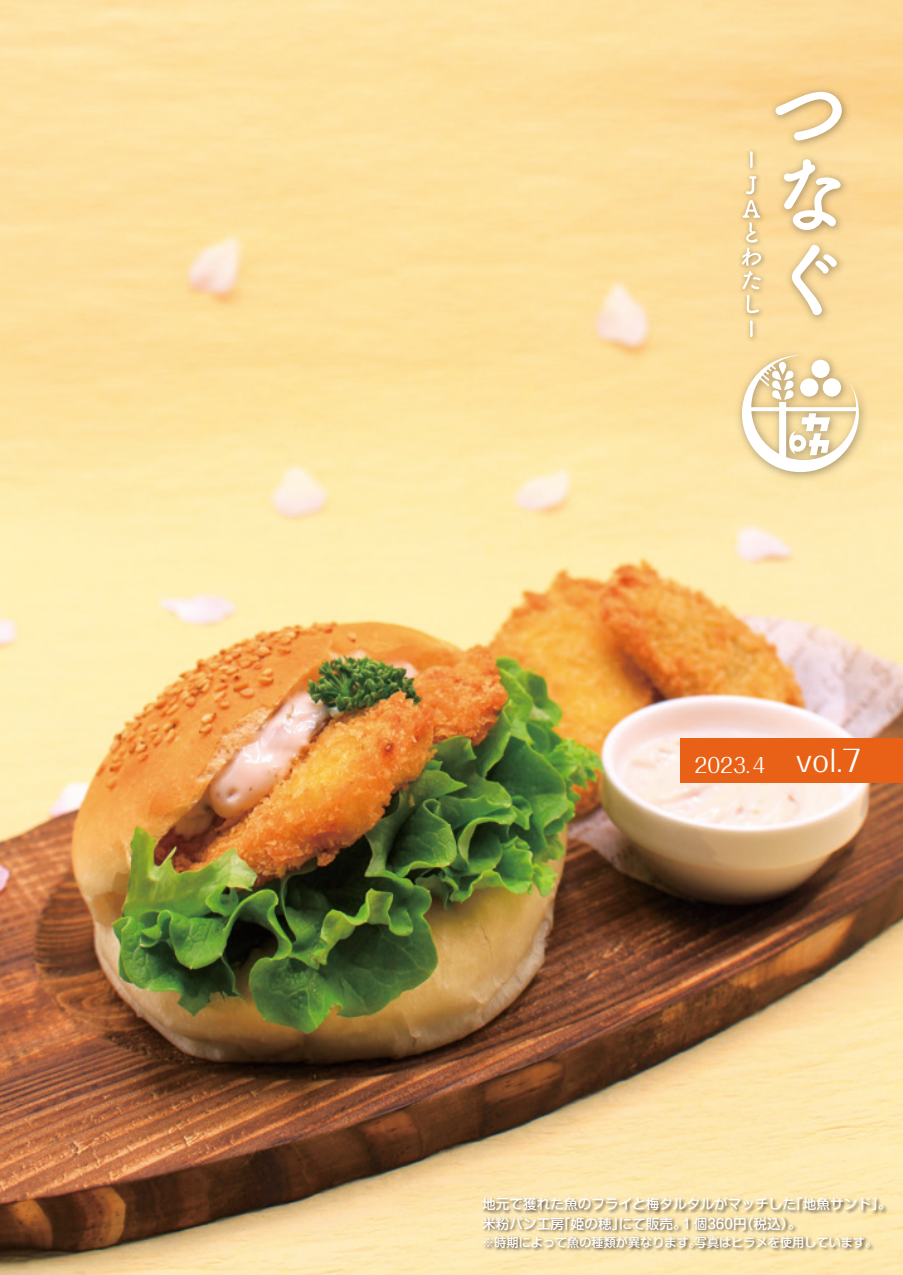
<style>
.page{position:relative;width:903px;height:1275px;background:#fff}
.page>*{position:absolute;margin:0;border:0;box-sizing:border-box;transform-origin:0 0}
.t1{font:29.75px "Folk Pro";color:#fff}
.t2{font:20.47px "Folk Pro";color:#fff}
.t3{font:500 13.65px/19.2px "Shin M Go Pro";color:#fff}
.t4{font:500 12.08px "Shin M Go Pro";color:#fff}
</style>
<div class="page">
<img style="left:0;top:0;width:903px;height:1275px">
<img style="left:479px;top:1194px;width:412px;height:61px">
<div style="left:680px;top:738px;width:223px;height:45px;background:#e86116"></div>
<img style="left:731px;top:345px;width:141px;height:141px">
<svg style="left:742px;top:355px;width:117px;height:117px"></svg>
<img style="left:765px;top:81px;width:91px;height:248px">
<svg style="left:775px;top:92px;width:67px;height:49px"></svg>
<svg style="left:784px;top:159px;width:56px;height:71px"></svg>
<svg style="left:792px;top:245px;width:45px;height:70px"></svg>
<img style="left:735px;top:145px;width:35px;height:201px">
<svg style="left:750px;top:151px;width:3px;height:17px"></svg>
<svg style="left:746px;top:176px;width:10px;height:18px"></svg>
<svg style="left:742px;top:200px;width:19px;height:89px"></svg>
<svg style="left:747px;top:295px;width:12px;height:18px"></svg>
<svg style="left:750px;top:320px;width:3px;height:17px"></svg>
<h2 class="t2" style="left:694px;top:747px;width:72px">2023.4</h2>
<h1 class="t1" style="left:796px;top:736px;width:67px">vol.7</h1>
<p class="t3" style="left:619px;top:1193px;width:184px;text-indent:-136px">地元で獲れた魚のフライと梅タルタルがマッチしたにて販売１。個360 （円税込。(</p>
<p class="t3" style="left:789px;top:1193px;width:104px">「地魚サンド。「</p>
<p class="t3" style="left:557px;top:1212px;width:70px">「姫の穂」</p>
<p class="t3" style="left:482px;top:1212px;width:83px">米粉パン工房</p>
<p class="t4" style="left:482px;top:1232px;width:220px">※時期によって魚の種類が異なります。</p>
<p class="t4" style="left:695px;top:1232px;width:184px">写真はヒラメを使用しています。</p>
</div>
